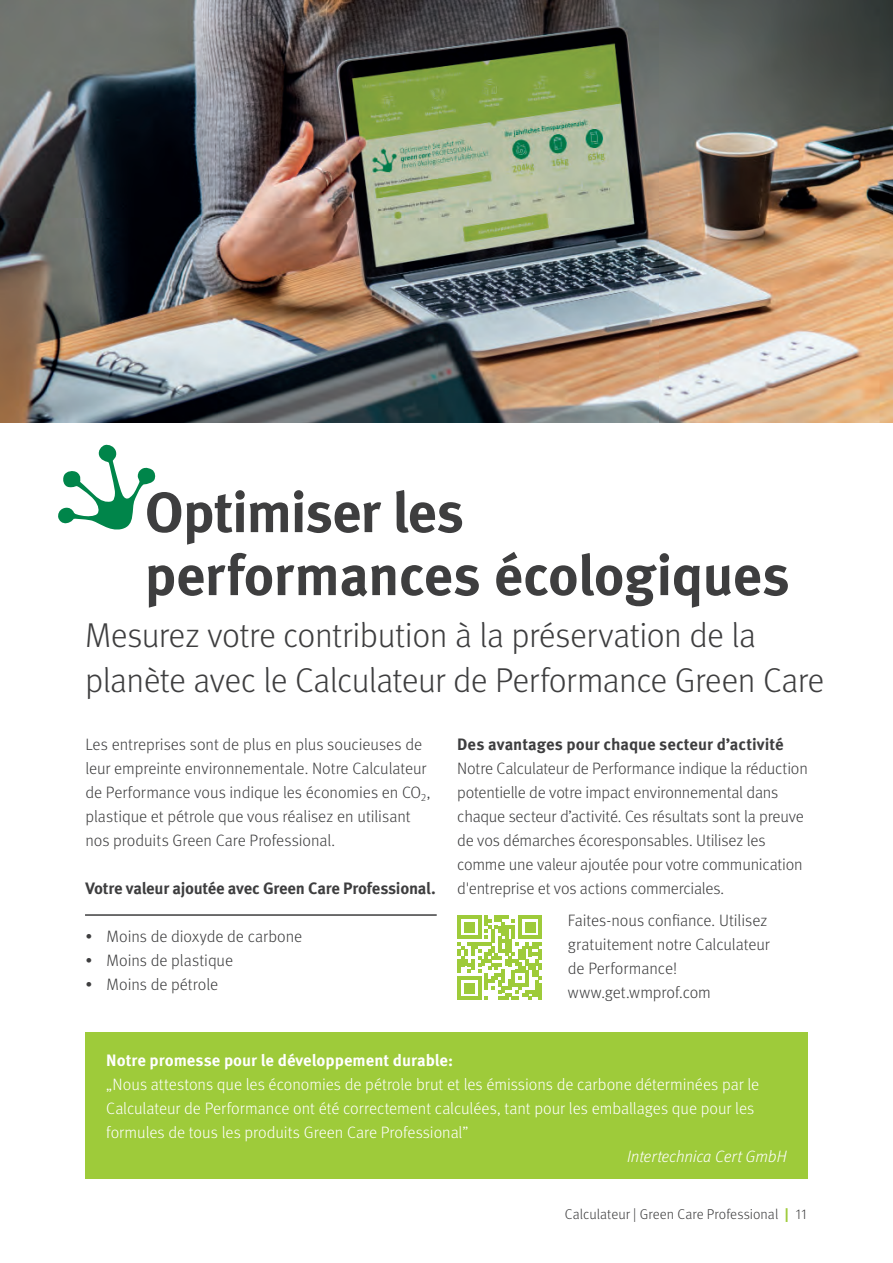
<style>
.page{position:relative;width:893px;height:1263px;background:#fff}
.page>*{position:absolute;margin:0;border:0;box-sizing:border-box;transform-origin:0 0}
.t1{font:700 57px/63px "Meta Pro";letter-spacing:-.015em;color:#3e3e3f}
.t2{font:300 34.5px/45px "Meta Pro";letter-spacing:-.02em;color:#3e3e3f}
.t3{font:300 16.5px/24px "Meta Pro";letter-spacing:-.005em;color:#3e3e3f}
.t4{font:300 16.5px/24px "Meta Pro";color:#fff}
.t5{font:700 16.5px "Meta Pro";letter-spacing:-.005em;color:#3e3e3f}
.t6{font:700 16.5px "Meta Pro";color:#fff}
.t7{font:italic 300 16.5px "Meta Pro";letter-spacing:-.005em;color:#fff}
.t8{font:300 14.25px "Meta Pro";color:#3e3e3f}
.s1{font-weight:700;color:#9ecb3a}
</style>
<div class="page">
<img style="left:0;top:0;width:893px;height:422px">
<div style="left:85px;top:1032px;width:723px;height:147px;background:#9ecb3a"></div>
<hr style="left:85px;top:914px;width:352px;height:2px;background:#3e3e3f">
<svg style="left:458px;top:915px;width:84px;height:85px"></svg>
<hr style="left:539px;top:983px;width:3px;height:17px;background:#9ecb3a">
<svg style="left:58px;top:444px;width:98px;height:86px"></svg>
<h1 class="t1" style="left:145px;top:487px;width:647px">Optimiser les performances écologiques</h1>
<h2 class="t2" style="left:85px;top:616px;width:741px">Mesurez votre contribution à la préservation de la planète avec le Calculateur de Performance Green Care</h2>
<p class="t3" style="left:85px;top:734px;width:347px">Les entreprises sont de plus en plus soucieuses de leur empreinte environnementale. Notre Calculateur de Performance vous indique les économies en CO<sub>2</sub>, plastique et pétrole que vous réalisez en utilisant nos produits Green Care Professional.</p>
<p class="t5" style="left:85px;top:882px;width:352px">Votre valeur ajoutée avec Green Care Professional.</p>
<p class="t3" style="left:85px;top:926px;width:218px">• Moins de dioxyde de carbone</p>
<p class="t3" style="left:85px;top:950px;width:149px">• Moins de plastique</p>
<p class="t3" style="left:85px;top:974px;width:134px">• Moins de pétrole</p>
<p class="t5" style="left:457px;top:738px;width:328px">Des avantages pour chaque secteur d’activité</p>
<p class="t3" style="left:457px;top:758px;width:352px">Notre Calculateur de Performance indique la réduction potentielle de votre impact environnemental dans chaque secteur d’activité. Ces résultats sont la preuve de vos démarches écoresponsables. Utilisez les comme une valeur ajoutée pour votre communication d'entreprise et vos actions commerciales.</p>
<p class="t3" style="left:568px;top:910px;width:203px">Faites-nous confiance. Utilisez gratuitement notre Calculateur de Performance! www.get.wmprof.com</p>
<p class="t6" style="left:106px;top:1054px;width:348px">Notre promesse pour le développement durable:</p>
<p class="t4" style="left:106px;top:1074px;width:654px">„Nous attestons que les économies de pétrole brut et les émissions de carbone déterminées par le<br>Calculateur de Performance ont été correctement calculées, tant pour les emballages que pour les formules de tous les produits Green Care Professional”</p>
<p class="t7" style="left:627px;top:1150px;width:161px">Intertechnica Cert GmbH</p>
<p class="t8" style="left:565px;top:1209px;width:244px">Calculateur | Green Care Professional <span class="s1">|</span> 11</p>
</div>
